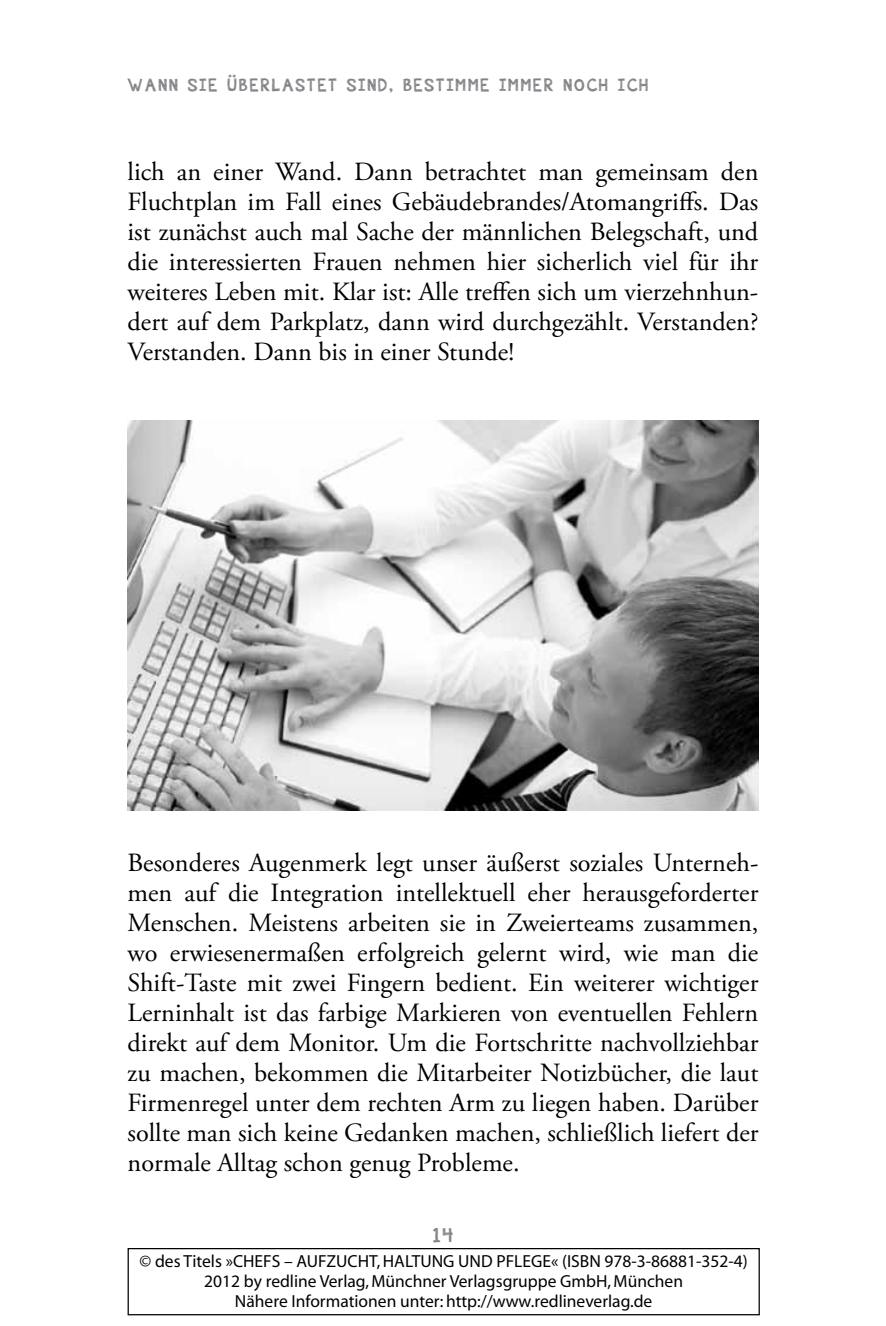
<style>
.page{position:relative;width:886px;height:1326px;background:#fff}
.page>*{position:absolute;margin:0;border:0;box-sizing:border-box;transform-origin:0 0}
.t1{font:26.25px/30px "Adobe Garamond Pro";color:#000;text-align:justify}
.t2{font:20px "appleberry";color:#808285}
.t3{font:17.5px/20px "Myriad MM 400 600";color:#000;text-align:center}
.t4{font:17.5px "appleberry";letter-spacing:.13em;color:#808285}
</style>
<div class="page">
<div style="left:128px;top:1247px;width:632px;height:68px;border:1px solid #000"></div>
<img style="left:128px;top:420px;width:630px;height:390px">
<p class="t4" style="left:128px;top:72px;width:522px">WANN SIE ÜBERLASTET SIND, BESTIMME IMMER NOCH ICH</p>
<p class="t1" style="left:128px;top:158px;width:632px">lich an einer Wand. Dann betrachtet man gemeinsam den Fluchtplan im Fall eines Gebäudebrandes/Atomangriffs. Das ist zunächst auch mal Sache der männlichen Belegschaft, und die interessierten Frauen nehmen hier sicherlich viel für ihr weiteres Leben mit. Klar ist: Alle treffen sich um vierzehnhun&shy;dert auf dem Parkplatz, dann wird durchgezählt. Verstanden?<br>Verstanden. Dann bis in einer Stunde!</p>
<p class="t1" style="left:128px;top:848px;width:632px">Besonderes Augenmerk legt unser äußerst soziales Unterneh&shy;men auf die Integration intellektuell eher herausgeforderter Menschen. Meistens arbeiten sie in Zweierteams zusammen, wo erwiesenermaßen erfolgreich gelernt wird, wie man die Shift-Taste mit zwei Fingern bedient. Ein weiterer wichtiger Lerninhalt ist das farbige Markieren von eventuellen Fehlern direkt auf dem Monitor. Um die Fortschritte nachvollziehbar zu machen, bekommen die Mitarbeiter Notizbücher, die laut Firmenregel unter dem rechten Arm zu liegen haben. Darüber sollte man sich keine Gedanken machen, schließlich liefert der normale Alltag schon genug Probleme.</p>
<p class="t2" style="left:433px;top:1220px;width:21px">14</p>
<p class="t3" style="left:139px;top:1252px;width:610px">© des Titels »Chefs – Aufzucht, Haltung und Pflege« (ISBN 978-3-86881-352-4)<br>2012 by redline Verlag, Münchner Verlagsgruppe GmbH, München<br>Nähere Informationen unter: http://www.redlineverlag.de</p>
</div>
